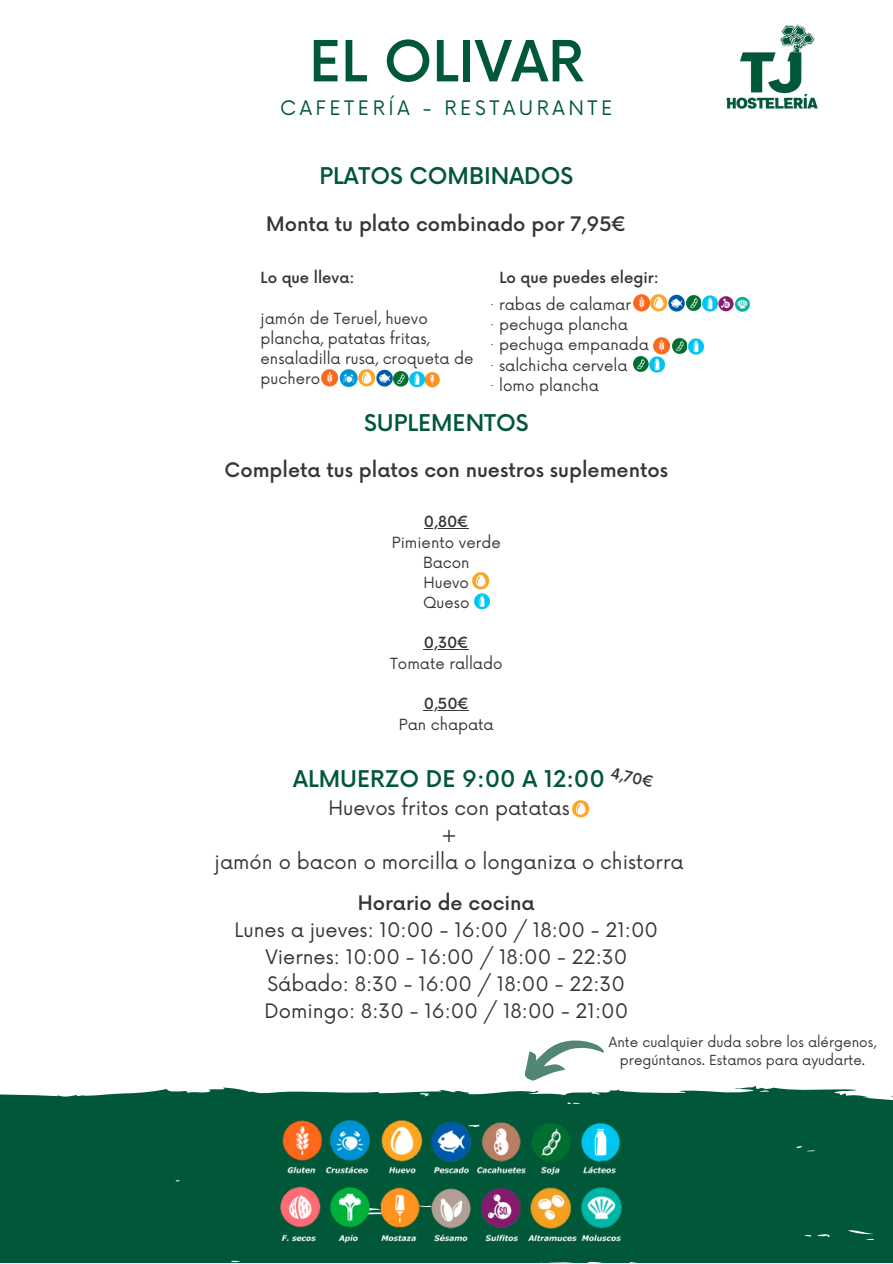
<style>
.page{position:relative;width:893px;height:1264px;background:#fff}
.page>*{position:absolute;margin:0;border:0;box-sizing:border-box;transform-origin:0 0}
.t1{font:500 55.2px "Now";color:#015838}
.t2{font:500 22.5px "Now";color:#015838}
.t3{font:19.5px "Now";color:#383635}
.t4{font:500 19.5px "Now";color:#383635}
.t5{font:19.5px "Now";letter-spacing:.18em;color:#015838}
.t6{font:15px/20px "Now";color:#383635}
.t7{font:500 15px "Now";color:#383635}
.t8{font:13.5px/18.3px "Now";color:#383635;text-align:center}
</style>
<div class="page">
<img style="left:726px;top:24px;width:92px;height:85px">
<div style="left:0;top:1086px;width:892px;height:176px;background:#015838"></div>
<img style="left:281px;top:1120px;width:340px;height:124px">
<svg style="left:524px;top:1040px;width:80px;height:41px"></svg>
<hr style="left:424px;top:528px;width:44px;height:1px;background:#383635">
<hr style="left:424px;top:648px;width:45px;height:1px;background:#383635">
<hr style="left:423px;top:709px;width:46px;height:1px;background:#383635">
<img style="left:321px;top:369px;width:103px;height:19px">
<img style="left:424px;top:372px;width:16px;height:16px">
<img style="left:472px;top:572px;width:18px;height:18px">
<img style="left:473px;top:593px;width:17px;height:17px">
<img style="left:633px;top:295px;width:100px;height:17px">
<img style="left:733px;top:297px;width:16px;height:14px">
<img style="left:653px;top:337px;width:51px;height:18px">
<img style="left:633px;top:356px;width:32px;height:17px">
<img style="left:572px;top:801px;width:18px;height:17px">
<p class="t1" style="left:309px;top:32px;width:276px">EL OLIVAR</p>
<p class="t5" style="left:280px;top:97px;width:334px">CAFETERÍA - RESTAURANTE</p>
<p class="t2" style="left:319px;top:163px;width:255px">PLATOS COMBINADOS</p>
<p class="t4" style="left:266px;top:213px;width:361px">Monta tu plato combinado por 7,95€</p>
<p class="t7" style="left:260px;top:269px;width:95px">Lo que lleva:</p>
<p class="t6" style="left:260px;top:309px;width:214px">jamón de Teruel, huevo plancha, patatas fritas, ensaladilla rusa, croqueta de puchero</p>
<p class="t7" style="left:499px;top:269px;width:161px">Lo que puedes elegir:</p>
<p class="t6" style="left:490px;top:295px;width:142px">· rabas de calamar</p>
<p class="t6" style="left:490px;top:315px;width:139px">· pechuga plancha</p>
<p class="t6" style="left:490px;top:336px;width:160px">· pechuga empanada</p>
<p class="t6" style="left:490px;top:356px;width:139px">· salchicha cervela</p>
<p class="t6" style="left:490px;top:376px;width:110px">· lomo plancha</p>
<p class="t2" style="left:364px;top:410px;width:166px">SUPLEMENTOS</p>
<p class="t4" style="left:224px;top:459px;width:445px">Completa tus platos con nuestros suplementos</p>
<p class="t7" style="left:424px;top:513px;width:46px">0,80€</p>
<p class="t6" style="left:392px;top:533px;width:110px">Pimiento verde</p>
<p class="t6" style="left:423px;top:553px;width:48px">Bacon</p>
<p class="t6" style="left:423px;top:573px;width:47px">Huevo</p>
<p class="t6" style="left:423px;top:593px;width:48px">Queso</p>
<p class="t7" style="left:424px;top:634px;width:47px">0,30€</p>
<p class="t6" style="left:390px;top:654px;width:114px">Tomate rallado</p>
<p class="t7" style="left:423px;top:695px;width:47px">0,50€</p>
<p class="t6" style="left:399px;top:715px;width:96px">Pan chapata</p>
<p class="t7" style="left:612px;top:765px;width:45px;rotate:12deg">4,70€</p>
<p class="t2" style="left:293px;top:767px;width:313px">ALMUERZO DE 9:00 A 12:00</p>
<p class="t3" style="left:328px;top:797px;width:243px">Huevos fritos con patatas</p>
<p class="t3" style="left:441px;top:824px;width:17px">+</p>
<p class="t3" style="left:215px;top:851px;width:470px">jamón o bacon o morcilla o longaniza o chistorra</p>
<p class="t4" style="left:358px;top:892px;width:178px">Horario de cocina</p>
<p class="t3" style="left:234px;top:918px;width:425px">Lunes a jueves: 10:00 - 16:00 / 18:00 - 21:00</p>
<p class="t3" style="left:265px;top:945px;width:363px">Viernes: 10:00 - 16:00 / 18:00 - 22:30</p>
<p class="t3" style="left:267px;top:972px;width:359px">Sábado: 8:30 - 16:00 / 18:00 - 22:30</p>
<p class="t3" style="left:264px;top:999px;width:365px">Domingo: 8:30 - 16:00 / 18:00 - 21:00</p>
<p class="t8" style="left:609px;top:1033px;width:269px">Ante cualquier duda sobre los alérgenos, pregúntanos. Estamos para ayudarte.</p>
</div>
